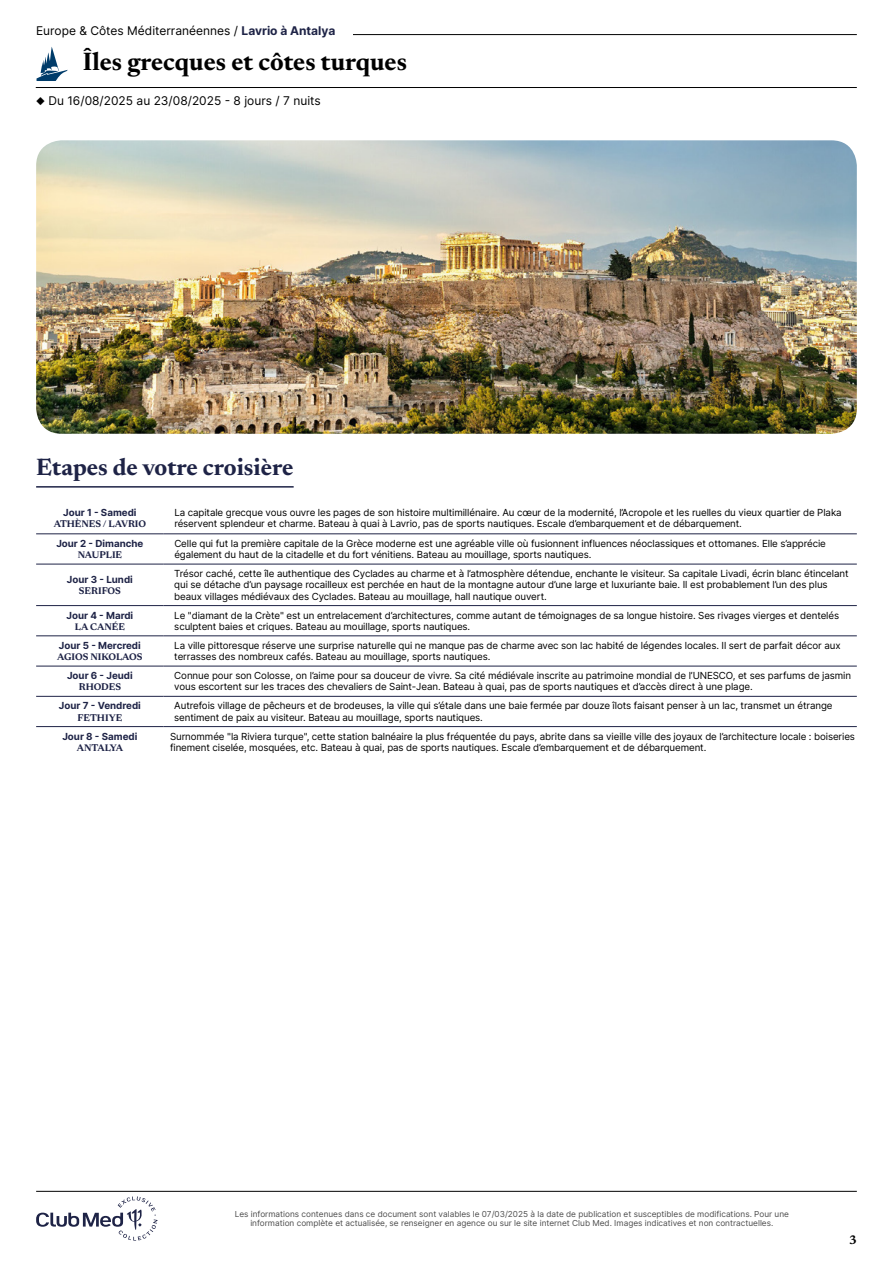
<style>
.page{position:relative;width:893px;height:1263px;background:#fff}
.page>*{position:absolute;margin:0;border:0;box-sizing:border-box;transform-origin:0 0}
.t1{font:700 25.5px "Newsreader 24 pt";color:#000}
.t2{font:700 24px "Newsreader 24 pt";color:#1e2346}
.t3{font:700 12.6px "Newsreader 24 pt";color:#000}
.t4{font:12px "Inter";color:#000}
.t5{font:9.75px/11.2px "Inter";letter-spacing:-.01em;color:#000}
.t6{font:700 9.75px "Inter";color:#1e2346}
.t7{font:700 9.75px "Newsreader 24 pt";color:#1e2346}
.t8{font:700 9.75px "Newsreader 24 pt";letter-spacing:-.05em;color:#1e2346}
.t9{font:8.25px/9px "Inter";color:#4d4d4d;text-align:center}
.s1{font-weight:700;color:#1e2346}
</style>
<div class="page">
<hr style="left:107px;top:34px;width:750px;height:1px;background:#000">
<hr style="left:36px;top:87px;width:821px;height:1px;background:#000">
<svg style="left:36px;top:47px;width:32px;height:34px"></svg>
<div style="left:36px;top:26px;width:316px;height:17px;background:#fff"></div>
<img style="left:36px;top:140px;width:821px;height:294px">
<hr style="left:36px;top:486px;width:258px;height:2px;background:#1e2346">
<hr style="left:36px;top:534px;width:128px;height:1px;background:#1e2346">
<hr style="left:164px;top:534px;width:693px;height:1px;background:#1e2346">
<hr style="left:36px;top:564px;width:128px;height:1px;background:#1e2346">
<hr style="left:164px;top:564px;width:693px;height:1px;background:#1e2346">
<hr style="left:36px;top:605px;width:128px;height:1px;background:#1e2346">
<hr style="left:164px;top:605px;width:693px;height:1px;background:#1e2346">
<hr style="left:36px;top:636px;width:128px;height:1px;background:#1e2346">
<hr style="left:164px;top:636px;width:693px;height:1px;background:#1e2346">
<hr style="left:36px;top:666px;width:128px;height:1px;background:#1e2346">
<hr style="left:164px;top:666px;width:693px;height:1px;background:#1e2346">
<hr style="left:36px;top:696px;width:128px;height:1px;background:#1e2346">
<hr style="left:36px;top:726px;width:128px;height:1px;background:#1e2346">
<hr style="left:164px;top:696px;width:693px;height:1px;background:#1e2346">
<hr style="left:164px;top:726px;width:693px;height:1px;background:#1e2346">
<svg style="left:36px;top:1196px;width:122px;height:44px"></svg>
<hr style="left:36px;top:1191px;width:821px;height:1px;background:#000">
<p class="t4" style="left:36px;top:22px;width:301px">Europe &amp; Côtes Méditerranéennes / <span class="s1">Lavrio à Antalya</span></p>
<h1 class="t1" style="left:83px;top:43px;width:325px">Îles grecques et côtes turques</h1>
<p class="t4" style="left:36px;top:92px;width:286px">◆ Du 16/08/2025 au 23/08/2025 - 8 jours / 7 nuits</p>
<h2 class="t2" style="left:36px;top:450px;width:259px">Etapes de votre croisière</h2>
<p class="t6" style="left:63px;top:506px;width:75px">Jour 1 - Samedi</p>
<p class="t7" style="left:54px;top:517px;width:94px">ATHÈNES / LAVRIO</p>
<p class="t5" style="left:174px;top:507px;width:669px">La capitale grecque vous ouvre les pages de son histoire multimillénaire. Au cœur de la modernité, l’Acropole et les ruelles du vieux quartier de Plaka réservent splendeur et charme. Bateau à quai à Lavrio, pas de sports nautiques. Escale d’embarquement et de débarquement.</p>
<p class="t6" style="left:56px;top:536px;width:89px">Jour 2 - Dimanche</p>
<p class="t7" style="left:78px;top:548px;width:46px">NAUPLIE</p>
<p class="t5" style="left:174px;top:537px;width:653px">Celle qui fut la première capitale de la Grèce moderne est une agréable ville où fusionnent influences néoclassiques et ottomanes. Elle s’apprécie également du haut de la citadelle et du fort vénitiens. Bateau au mouillage, sports nautiques.</p>
<p class="t6" style="left:67px;top:572px;width:67px">Jour 3 - Lundi</p>
<p class="t7" style="left:79px;top:584px;width:43px">SERIFOS</p>
<p class="t5" style="left:174px;top:568px;width:676px">Trésor caché, cette île authentique des Cyclades au charme et à l’atmosphère détendue, enchante le visiteur. Sa capitale Livadi, écrin blanc étincelant qui se détache d’un paysage rocailleux est perchée en haut de la montagne autour d’une large et luxuriante baie. Il est probablement l’un des plus beaux villages médiévaux des Cyclades. Bateau au mouillage, hall nautique ouvert.</p>
<p class="t6" style="left:67px;top:608px;width:68px">Jour 4 - Mardi</p>
<p class="t7" style="left:75px;top:620px;width:51px">LA CANÉE</p>
<p class="t5" style="left:174px;top:609px;width:666px">Le "diamant de la Crète" est un entrelacement d’architectures, comme autant de témoignages de sa longue histoire. Ses rivages vierges et dentelés sculptent baies et criques. Bateau au mouillage, sports nautiques.</p>
<p class="t6" style="left:59px;top:638px;width:83px">Jour 5 - Mercredi</p>
<p class="t7" style="left:57px;top:650px;width:87px">AGIOS NIKOLAOS</p>
<p class="t5" style="left:174px;top:639px;width:668px">La ville pittoresque réserve une surprise naturelle qui ne manque pas de charme avec son lac habité de légendes locales. Il sert de parfait décor aux terrasses des nombreux cafés. Bateau au mouillage, sports nautiques.</p>
<p class="t6" style="left:67px;top:668px;width:67px">Jour 6 - Jeudi</p>
<p class="t7" style="left:79px;top:680px;width:44px">RHODES</p>
<p class="t5" style="left:174px;top:670px;width:678px">Connue pour son Colosse, on l’aime pour sa douceur de vivre. Sa cité médiévale inscrite au patrimoine mondial de l’UNESCO, et ses parfums de jasmin vous escortent sur les traces des chevaliers de Saint-Jean. Bateau à quai, pas de sports nautiques et d’accès direct à une plage.</p>
<p class="t6" style="left:59px;top:699px;width:83px">Jour 7 - Vendredi</p>
<p class="t7" style="left:78px;top:710px;width:46px">FETHIYE</p>
<p class="t5" style="left:174px;top:700px;width:660px">Autrefois village de pêcheurs et de brodeuses, la ville qui s’étale dans une baie fermée par douze îlots faisant penser à un lac, transmet un étrange sentiment de paix au visiteur. Bateau au mouillage, sports nautiques.</p>
<p class="t6" style="left:62px;top:729px;width:77px">Jour 8 - Samedi</p>
<p class="t8" style="left:77px;top:741px;width:48px">ANTALYA</p>
<p class="t5" style="left:170px;top:730px;width:686px">Surnommée "la Riviera turque", cette station balnéaire la plus fréquentée du pays, abrite dans sa vieille ville des joyaux de l’architecture locale : boiseries finement ciselée, mosquées, etc. Bateau à quai, pas de sports nautiques. Escale d’embarquement et de débarquement.</p>
<p class="t9" style="left:235px;top:1209px;width:556px">Les informations contenues dans ce document sont valables le 07/03/2025 à la date de publication et susceptibles de modifications. Pour une information complète et actualisée, se renseigner en agence ou sur le site internet Club Med. Images indicatives et non contractuelles.</p>
<p class="t3" style="left:849px;top:1230px;width:9px">3</p>
</div>
